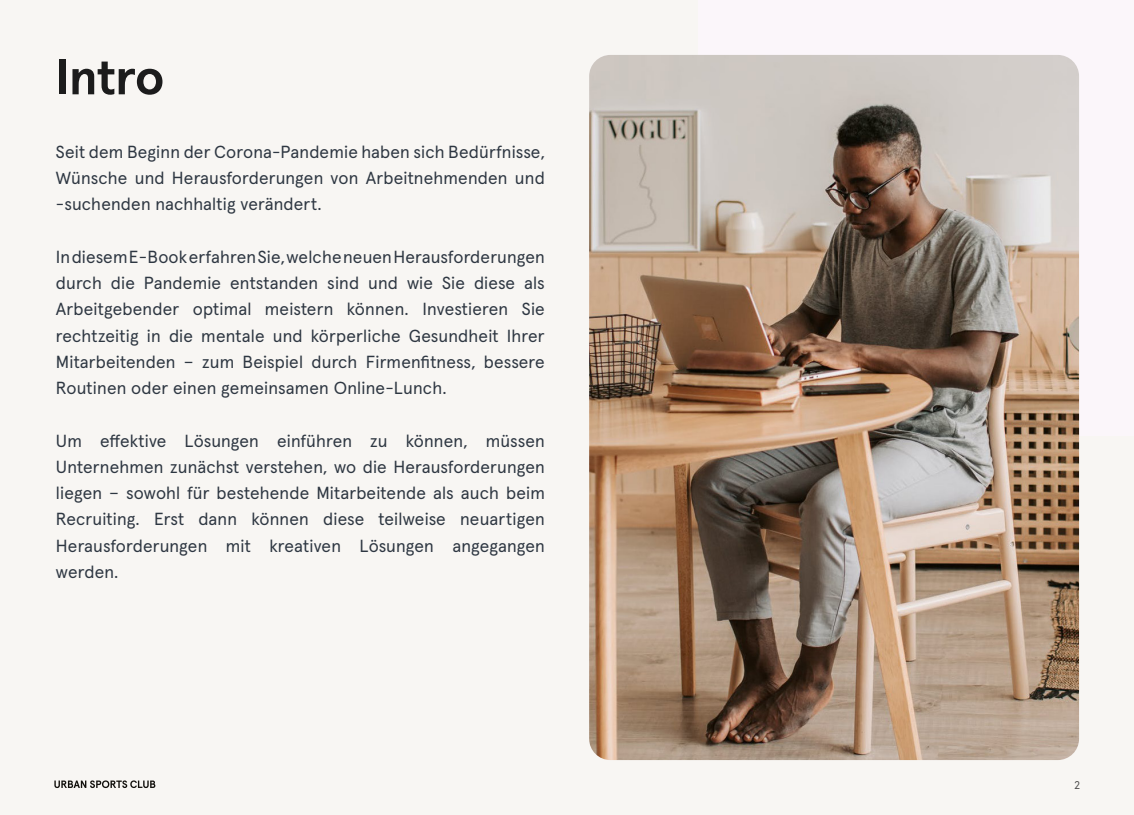
<style>
.page{position:relative;width:1134px;height:815px;background:#f8f6f3}
.page>*{position:absolute;margin:0;border:0;box-sizing:border-box;transform-origin:0 0}
.t1{font:700 50px "Apercu Aktiv";letter-spacing:-.01em;color:#1c1c1c}
.t2{font:17.5px/26.2px "Apercu Aktiv";letter-spacing:.01em;color:#2e3742;text-align:justify}
.t3{font:11.25px "Apercu Aktiv";color:#4d4c4c}
</style>
<div class="page">
<div style="left:698px;top:0;width:436px;height:436px;background:#fbf6fa"></div>
<img style="left:589px;top:55px;width:490px;height:705px">
<svg style="left:54px;top:780px;width:101px;height:8px"></svg>
<p class="t1" style="left:55px;top:38px;width:111px">Intro</p>
<p class="t2" style="left:56px;top:137px;width:490px">Seit dem Beginn der Corona-Pandemie haben sich Bedürfnisse, Wünsche und Herausforderungen von Arbeitnehmenden und -suchenden nachhaltig verändert.</p>
<p class="t2" style="left:56px;top:242px;width:490px">In diesem E-Book erfahren Sie, welche neuen Herausforderungen durch die Pandemie entstanden sind und wie Sie diese als Arbeitgebender optimal meistern können. Investieren Sie rechtzeitig in die mentale und körperliche Gesundheit Ihrer Mitarbeitenden – zum Beispiel durch Firmenfitness, bessere Routinen oder einen gemeinsamen Online-Lunch.</p>
<p class="t2" style="left:56px;top:426px;width:490px">Um effektive Lösungen einführen zu können, müssen Unternehmen zunächst verstehen, wo die Herausforderungen liegen – sowohl für bestehende Mitarbeitende als auch beim Recruiting. Erst dann können diese teilweise neuartigen Herausforderungen mit kreativen Lösungen angegangen werden.</p>
<p class="t3" style="left:1074px;top:776px;width:7px">2</p>
</div>
